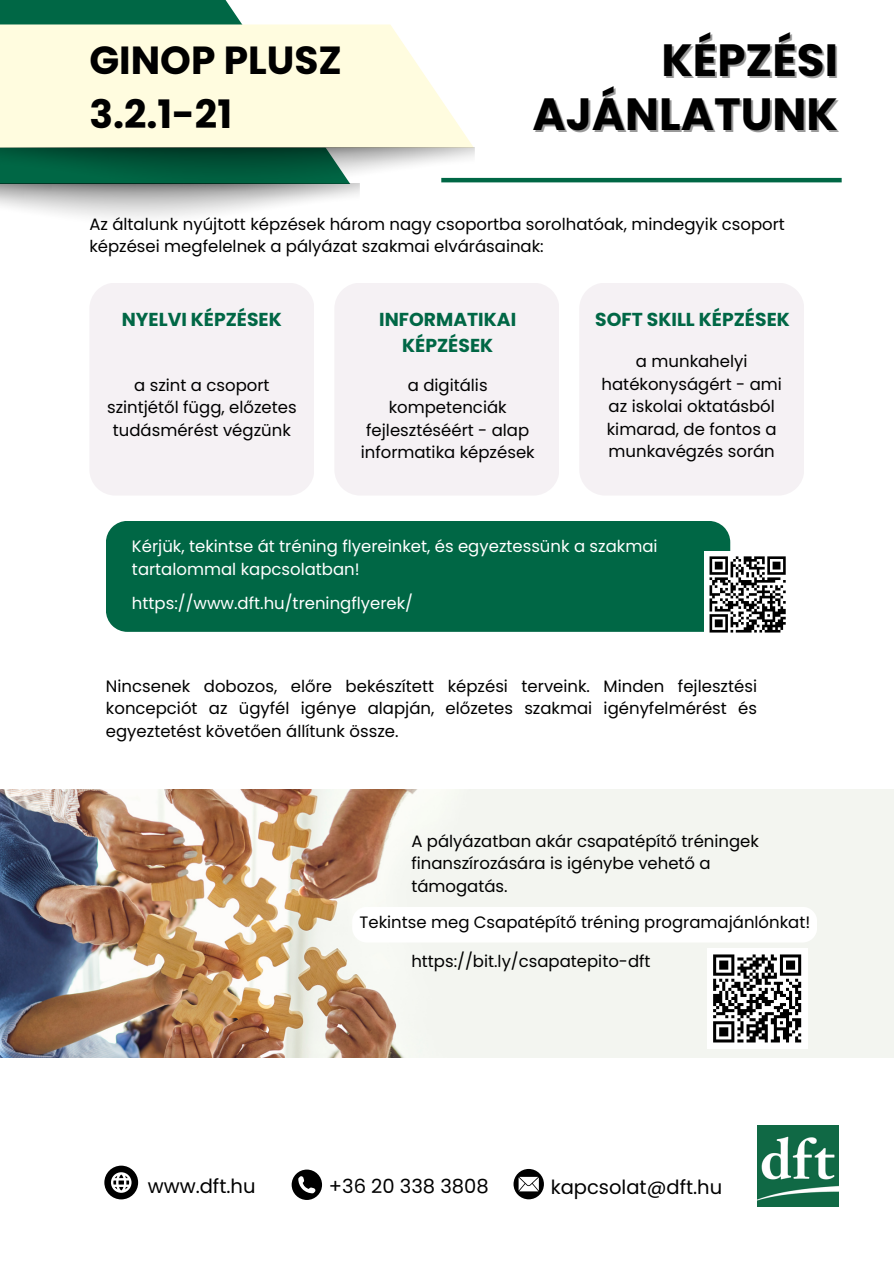
<style>
.page{position:relative;width:894px;height:1264px;background:#fff}
.page>*{position:absolute;margin:0;border:0;box-sizing:border-box;transform-origin:0 0}
.t1{font:700 45.15px/54px "Poppins";color:#000;text-align:right}
.t2{font:700 39.15px/54px "Poppins";color:#000}
.t3{font:19.5px "Poppins";color:#000}
.t4{font:700 18.75px/25.8px "Poppins";color:#006745;text-align:center}
.t5{font:16.5px/22.5px "Poppins";color:#000;text-align:center}
.t6{font:16.5px/22.5px "Poppins";color:#fff}
</style>
<div class="page">
<div style="left:0;top:0;width:242px;height:24px;background:#006745"></div>
<svg style="left:0;top:24px;width:473px;height:123px;background:#fefbe1"></svg>
<img style="left:0;top:147px;width:474px;height:44px">
<hr style="left:441px;top:178px;width:400px;height:4px;background:#006745">
<img style="left:757px;top:1125px;width:80px;height:81px">
<div style="left:90px;top:283px;width:224px;height:212px;background:#f5f1f4"></div>
<div style="left:335px;top:283px;width:224px;height:212px;background:#f5f1f4"></div>
<div style="left:579px;top:283px;width:224px;height:212px;background:#f5f1f4"></div>
<div style="left:106px;top:521px;width:624px;height:111px;background:#006745"></div>
<div style="left:704px;top:551px;width:86px;height:86px;background:#fff"></div>
<svg style="left:709px;top:556px;width:77px;height:77px"></svg>
<img style="left:0;top:789px;width:892px;height:268px">
<div style="left:352px;top:906px;width:464px;height:36px;background:#fff;border-radius:15px"></div>
<div style="left:706px;top:948px;width:101px;height:100px;background:#fff"></div>
<svg style="left:713px;top:954px;width:89px;height:89px"></svg>
<svg style="left:104px;top:1165px;width:34px;height:34px"></svg>
<svg style="left:291px;top:1169px;width:31px;height:30px"></svg>
<svg style="left:513px;top:1169px;width:30px;height:30px"></svg>
<h2 class="t2" style="left:89px;top:34px;width:254px">GINOP PLUSZ<br>3.2.1-21</h2>
<h1 class="t1" style="left:532px;top:33px;width:307px">KÉPZÉSI<br>AJÁNLATUNK</h1>
<p class="t5" style="left:89px;top:213px;width:697px;text-align:left">Az általunk nyújtott képzések három nagy csoportba sorolhatóak, mindegyik csoport képzései megfelelnek a pályázat szakmai elvárásainak:</p>
<p class="t4" style="left:122px;top:307px;width:161px">NYELVI KÉPZÉSEK</p>
<p class="t5" style="left:107px;top:374px;width:191px">a szint a csoport szintjétől függ, előzetes tudásmérést végzünk</p>
<p class="t4" style="left:379px;top:307px;width:138px">INFORMATIKAI<br>KÉPZÉSEK</p>
<p class="t5" style="left:360px;top:374px;width:175px">a digitális kompetenciák fejlesztéséért - alap informatika képzések</p>
<p class="t4" style="left:595px;top:307px;width:196px">SOFT SKILL KÉPZÉSEK</p>
<p class="t5" style="left:601px;top:350px;width:182px">a munkahelyi hatékonyságért - ami az iskolai oktatásból kimarad, de fontos a munkavégzés során</p>
<p class="t6" style="left:132px;top:535px;width:527px">Kérjük, tekintse át tréning flyereinket, és egyeztessünk a szakmai tartalommal kapcsolatban!</p>
<p class="t6" style="left:132px;top:591px;width:282px">https://www.dft.hu/treningflyerek/</p>
<p class="t5" style="left:106px;top:674px;width:652px;text-align:justify">Nincsenek dobozos, előre bekészített képzési terveink. Minden fejlesztési koncepciót az ügyfél igénye alapján, előzetes szakmai igényfelmérést és egyeztetést követően állítunk össze.</p>
<p class="t5" style="left:411px;top:829px;width:349px;text-align:left">A pályázatban akár csapatépítő tréningek finanszírozására is igénybe vehető a támogatás.</p>
<p class="t5" style="left:359px;top:911px;width:452px">Tekintse meg Csapatépítő tréning programajánlónkat!</p>
<p class="t5" style="left:411px;top:949px;width:241px">https://bit.ly/csapatepito-dft</p>
<p class="t3" style="left:148px;top:1172px;width:109px">www.dft.hu</p>
<p class="t3" style="left:329px;top:1172px;width:161px">+36 20 338 3808</p>
<p class="t3" style="left:550px;top:1173px;width:173px">kapcsolat@dft.hu</p>
</div>
